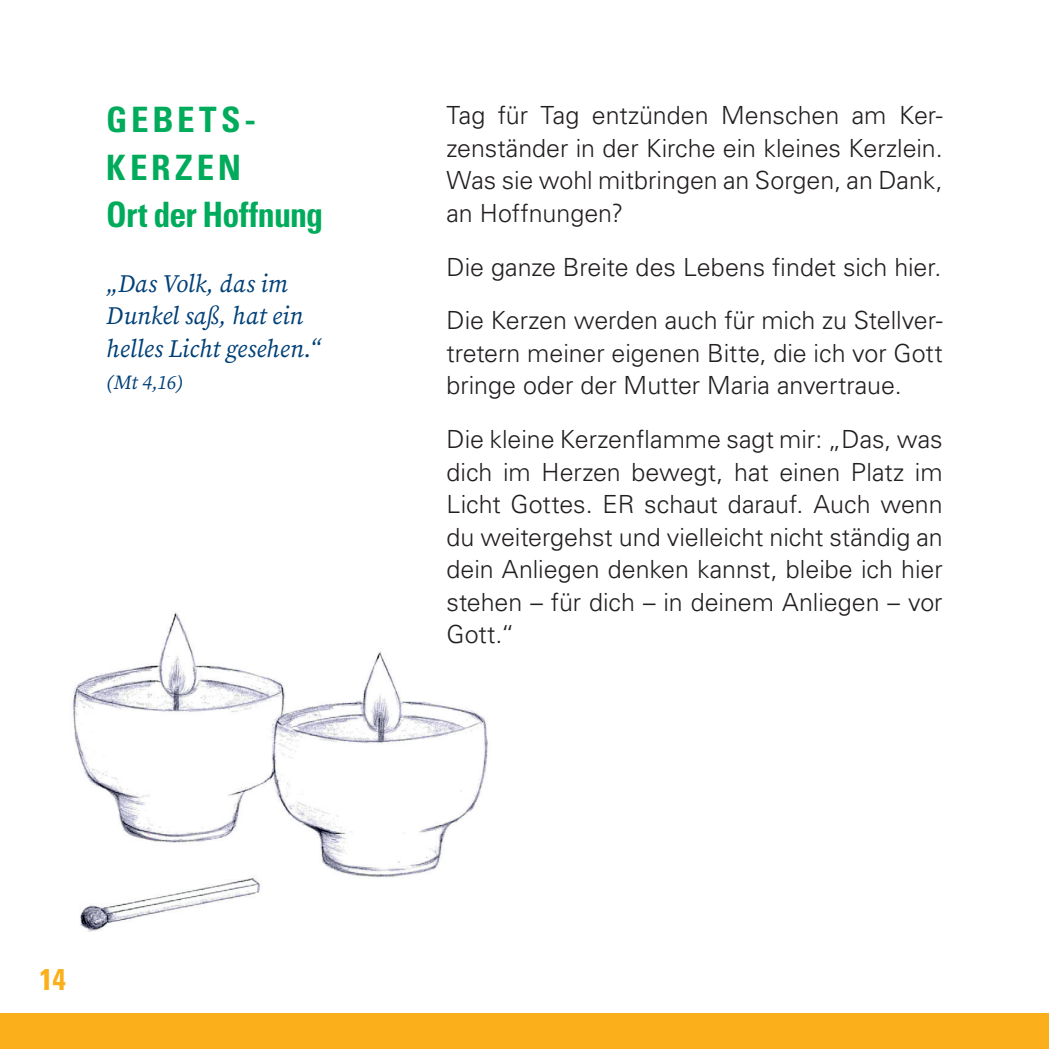
<style>
.page{position:relative;width:1049px;height:1049px;background:#fff}
.page>*{position:absolute;margin:0;border:0;box-sizing:border-box;transform-origin:0 0}
.t1{font:700 condensed 35px/47.5px "Univers LT Std";letter-spacing:.015em;color:#00ab5b}
.t2{font:700 condensed 30px "Univers LT Std";color:#fbaf1b}
.t3{font:300 25px/32.5px "Univers LT Std";color:#231f20;text-align:justify}
.t4{font:italic 25px/32.5px "Source Serif Variable";letter-spacing:.005em;color:#014077}
.t5{font:italic 20px "Source Serif Variable";color:#014077}
</style>
<div class="page">
<div style="left:0;top:1013px;width:1049px;height:36px;background:#fbaf1b"></div>
<img style="left:72px;top:612px;width:416px;height:320px">
<h1 class="t1" style="left:106px;top:95px;width:218px">GEBETS-<br>KERZEN<br>Ort der Hoffnung</h1>
<p class="t4" style="left:106px;top:267px;width:216px">„Das Volk, das im<br>Dunkel saß, hat ein helles Licht gesehen.“</p>
<p class="t5" style="left:106px;top:369px;width:78px">(Mt 4,16)</p>
<p class="t3" style="left:446px;top:99px;width:498px">Tag für Tag entzünden Menschen am Ker&shy;zenständer in der Kirche ein kleines Kerzlein.<br>Was sie wohl mitbringen an Sorgen, an Dank, an Hoffnungen?</p>
<p class="t3" style="left:446px;top:240px;width:498px;line-height:53.8px">Die ganze Breite des Lebens findet sich hier.<br>Die Kerzen werden auch für mich zu Stellver-</p>
<p class="t3" style="left:446px;top:337px;width:498px">tretern meiner eigenen Bitte, die ich vor Gott bringe oder der Mutter Maria anvertraue.</p>
<p class="t3" style="left:446px;top:423px;width:498px">Die kleine Kerzenflamme sagt mir: „Das, was dich im Herzen bewegt, hat einen Platz im Licht Gottes. ER schaut darauf. Auch wenn du weitergehst und vielleicht nicht ständig an dein Anliegen denken kannst, bleibe ich hier stehen – für dich – in deinem Anliegen – vor Gott.“</p>
<p class="t2" style="left:40px;top:961px;width:28px">14</p>
</div>
